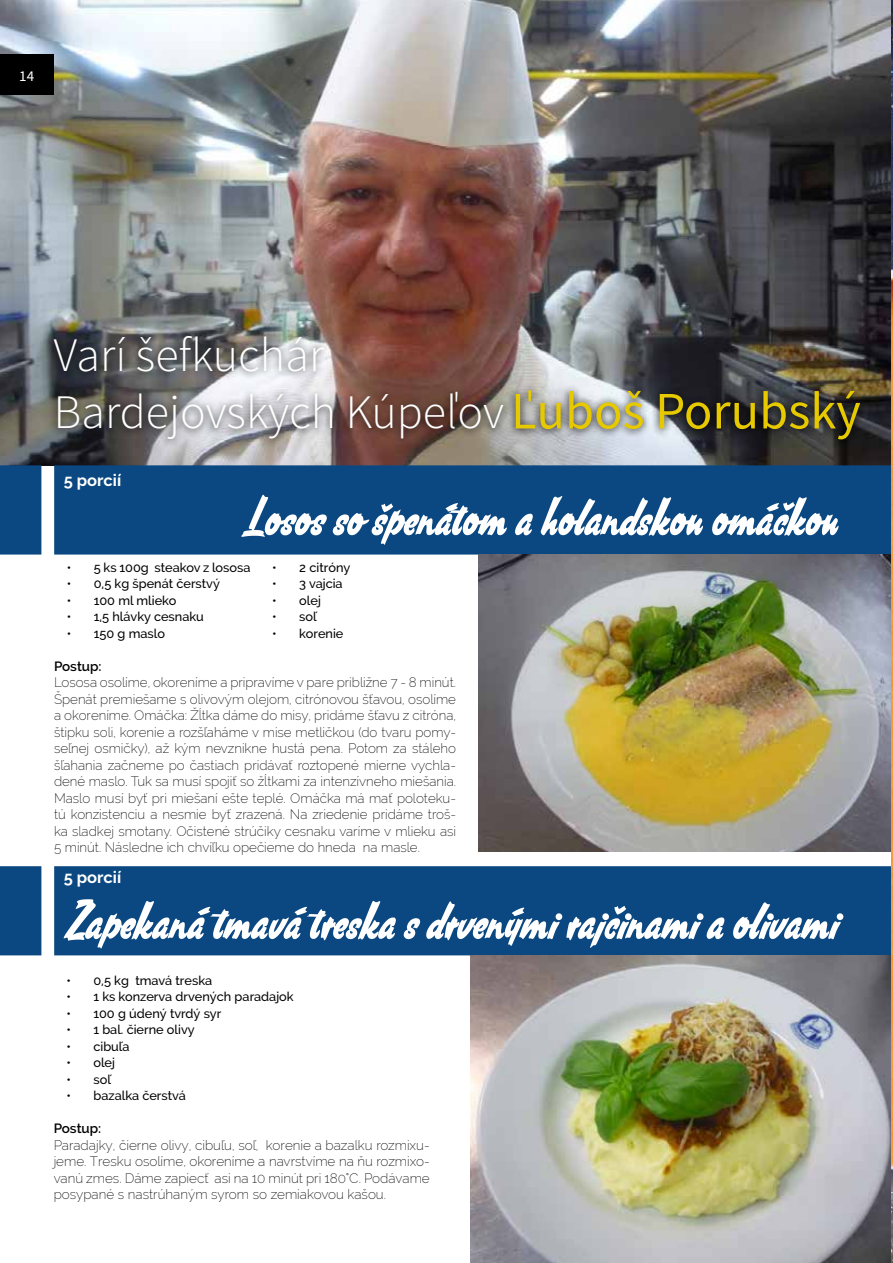
<style>
.page{position:relative;width:893px;height:1263px;background:#fff}
.page>*{position:absolute;margin:0;border:0;box-sizing:border-box;transform-origin:0 0}
.t1{font:55.5px "South African Personal Use";color:#fff}
.t2{font:300 48px/57.6px "Source Sans Pro";color:#fff}
.t3{font:700 16.5px "Raleway";color:#fff}
.t4{font:15px "Source Sans Pro";color:#fff}
.t5{font:200 13.5px/16.5px "Raleway";color:#000;text-align:justify}
.t6{font:600 13.5px "Raleway";color:#000}
.t7{font:500 12.75px "Raleway";color:#000}
.s1{font-weight:400;font-size:52.5px;color:#e7c900}
</style>
<div class="page">
<img style="left:0;top:0;width:891px;height:465px">
<img style="left:891px;top:0;width:2px;height:190px">
<div style="left:0;top:54px;width:54px;height:40px;background:#000"></div>
<div style="left:0;top:465px;width:891px;height:90px;background:#0b4881"></div>
<div style="left:0;top:866px;width:891px;height:89px;background:#0b4881"></div>
<img style="left:478px;top:555px;width:413px;height:296px">
<img style="left:471px;top:955px;width:420px;height:308px">
<div style="left:0;top:55px;width:54px;height:40px;background:#000"></div>
<img style="left:46px;top:328px;width:822px;height:120px">
<img style="left:891px;top:1211px;width:2px;height:52px">
<img style="left:891px;top:999px;width:2px;height:212px">
<img style="left:891px;top:190px;width:2px;height:445px">
<img style="left:891px;top:635px;width:2px;height:364px">
<p class="t4" style="left:19px;top:67px;width:16px">14</p>
<h2 class="t2" style="left:54px;top:326px;width:809px">Varí šefkuchár<br>Bardejovských Kúpeľov <span class="s1">Ľuboš Porubský</span></h2>
<p class="t3" style="left:64px;top:470px;width:59px">5 porcií</p>
<h1 class="t1" style="left:241px;top:484px;width:599px">Losos so špenátom a holandskou omáčkou</h1>
<p class="t7" style="left:67px;top:560px;width:185px">• 5 ks 100g steakov z lososa</p>
<p class="t7" style="left:67px;top:576px;width:155px">• 0,5 kg špenát čerstvý</p>
<p class="t7" style="left:67px;top:593px;width:111px">• 100 ml mlieko</p>
<p class="t7" style="left:67px;top:609px;width:139px">• 1,5 hlávky cesnaku</p>
<p class="t7" style="left:67px;top:626px;width:100px">• 150 g maslo</p>
<p class="t7" style="left:272px;top:560px;width:80px">• 2 citróny</p>
<p class="t7" style="left:272px;top:576px;width:72px">• 3 vajcia</p>
<p class="t7" style="left:272px;top:593px;width:50px">• olej</p>
<p class="t7" style="left:272px;top:609px;width:46px">• soľ</p>
<p class="t7" style="left:272px;top:626px;width:73px">• korenie</p>
<p class="t6" style="left:54px;top:658px;width:49px">Postup:</p>
<p class="t5" style="left:54px;top:674px;width:404px">Lososa osolíme, okoreníme a pripravíme v pare približne 7 - 8 minút.<br>Špenát premiešame s olivovým olejom, citrónovou šťavou, osolíme a okoreníme. Omáčka: Žĺtka dáme do misy, pridáme šťavu z citróna, štipku soli, korenie a rozšľaháme v mise metličkou (do tvaru pomy&shy;seľnej osmičky), až kým nevznikne hustá pena. Potom za stáleho šľahania začneme po častiach pridávať roztopené mierne vychla&shy;dené maslo. Tuk sa musí spojiť so žĺtkami za intenzívneho miešania.<br>Maslo musí byť pri miešaní ešte teplé. Omáčka má mať poloteku&shy;tú konzistenciu a nesmie byť zrazená. Na zriedenie pridáme troš&shy;ka sladkej smotany. Očistené strúčiky cesnaku varíme v mlieku asi 5 minút. Následne ich chvíľku opečieme do hneda na masle.</p>
<p class="t3" style="left:64px;top:868px;width:59px">5 porcií</p>
<h1 class="t1" style="left:64px;top:887px;width:777px">Zapekaná tmavá treska s drvenými rajčinami a olivami</h1>
<p class="t7" style="left:66px;top:973px;width:147px">• 0,5 kg tmavá treska</p>
<p class="t7" style="left:66px;top:989px;width:229px">• 1 ks konzerva drvených paradajok</p>
<p class="t7" style="left:66px;top:1006px;width:156px">• 100 g údený tvrdý syr</p>
<p class="t7" style="left:66px;top:1022px;width:130px">• 1 bal. čierne olivy</p>
<p class="t7" style="left:66px;top:1039px;width:65px">• cibuľa</p>
<p class="t7" style="left:66px;top:1055px;width:50px">• olej</p>
<p class="t7" style="left:66px;top:1072px;width:46px">• soľ</p>
<p class="t7" style="left:66px;top:1088px;width:121px">• bazalka čerstvá</p>
<p class="t6" style="left:54px;top:1120px;width:49px">Postup:</p>
<p class="t5" style="left:54px;top:1136px;width:378px">Paradajky, čierne olivy, cibuľu, soľ, korenie a bazalku rozmixu&shy;jeme. Tresku osolíme, okoreníme a navrstvíme na ňu rozmixo&shy;vanú zmes. Dáme zapiecť asi na 10 minút pri 180°C. Podávame posypané s nastrúhaným syrom so zemiakovou kašou.</p>
</div>
